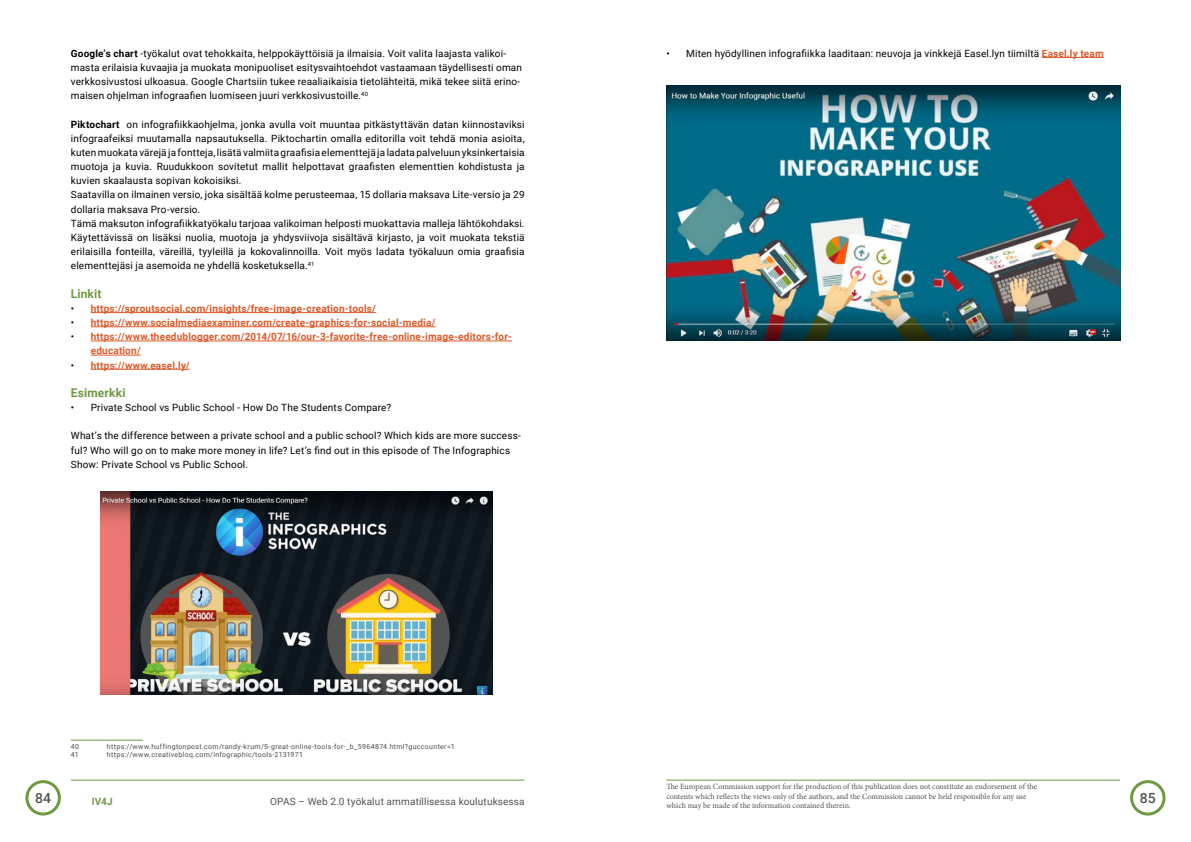
<style>
.page{position:relative;width:1191px;height:842px;background:#fff}
.page>*{position:absolute;margin:0;border:0;box-sizing:border-box;transform-origin:0 0}
.t1{font:500 14px "Roboto";color:#505256}
.Subheading_Inner{font:700 12px "Roboto";letter-spacing:.01em;color:#6e9a43}
.Normal_Paragraph_Jus{font:10px/14.2px "Roboto";letter-spacing:.015em;color:#000;text-align:justify}
.Normal_Pargraph_Left{font:10px/14.2px "Roboto";letter-spacing:.015em;color:#000}
.t2{font:700 10px/14.2px "Roboto";letter-spacing:.02em;color:#dd5928}
.t3{font:10px "Roboto";letter-spacing:.015em;color:#505256}
.t4{font:700 10px "Roboto";color:#6e9a43}
.t5{font:8px/9.6px "Minion Pro";letter-spacing:-.005em;color:#505256}
.Footnotes{font:7px "Roboto";letter-spacing:.045em;color:#4d4d4f}
.s1{font-weight:700}
.s2{font-weight:400;color:#000}
.s3{font-weight:700;color:#dd5928}
</style>
<div class="page">
<div style="left:1130px;top:780px;width:35px;height:35px;border:3px solid #6e9a43;border-radius:50%"></div>
<div style="left:25px;top:780px;width:36px;height:35px;border:3px solid #6e9a43;border-radius:50%"></div>
<hr style="left:71px;top:780px;width:453px;height:1px;background:#6e9a43">
<hr style="left:666px;top:780px;width:454px;height:1px;background:#6e9a43">
<hr style="left:91px;top:312px;width:285px;height:1px;background:#dd5928">
<hr style="left:91px;top:326px;width:344px;height:1px;background:#dd5928">
<hr style="left:91px;top:341px;width:421px;height:1px;background:#dd5928">
<hr style="left:91px;top:355px;width:50px;height:1px;background:#dd5928">
<hr style="left:91px;top:369px;width:99px;height:1px;background:#dd5928">
<hr style="left:71px;top:740px;width:72px;height:1px;background:#6e9a43">
<img style="left:100px;top:492px;width:393px;height:202px">
<hr style="left:1041px;top:57px;width:62px;height:1px;background:#dd5928">
<img style="left:666px;top:85px;width:454px;height:255px">
<p class="Normal_Pargraph_Left" style="left:71px;top:46px;width:452px"><span class="s1">Google’s chart</span> -työkalut ovat tehokkaita, helppokäyttöisiä ja ilmaisia. Voit valita laajasta valikoi&shy;masta erilaisia kuvaajia ja muokata monipuoliset esitysvaihtoehdot vastaamaan täydellisesti oman verkkosivustosi ulkoasua. Google Chartsiin tukee reaaliaikaisia tietolähteitä, mikä tekee siitä erino&shy;maisen ohjelman infograafien luomiseen juuri verkkosivustoille.<sup>40</sup></p>
<p class="Normal_Paragraph_Jus" style="left:71px;top:117px;width:455px"><span class="s1">Piktochart</span> on infografiikkaohjelma, jonka avulla voit muuntaa pitkästyttävän datan kiinnostaviksi infograafeiksi muutamalla napsautuksella. Piktochartin omalla editorilla voit tehdä monia asioita, kuten muokata värejä ja fontteja, lisätä valmiita graafisia elementtejä ja ladata palveluun yksinkertaisia muotoja ja kuvia. Ruudukkoon sovitetut mallit helpottavat graafisten elementtien kohdistusta ja kuvien skaalausta sopivan kokoisiksi.</p>
<p class="Normal_Paragraph_Jus" style="left:71px;top:187px;width:455px">Saatavilla on ilmainen versio, joka sisältää kolme perusteemaa, 15 dollaria maksava Lite-versio ja 29 dollaria maksava Pro-versio.</p>
<p class="Normal_Paragraph_Jus" style="left:71px;top:216px;width:455px">Tämä maksuton infografiikkatyökalu tarjoaa valikoiman helposti muokattavia malleja lähtökohdaksi.<br>Käytettävissä on lisäksi nuolia, muotoja ja yhdysviivoja sisältävä kirjasto, ja voit muokata tekstiä erilaisilla fonteilla, väreillä, tyyleillä ja kokovalinnoilla. Voit myös ladata työkaluun omia graafisia elementtejäsi ja asemoida ne yhdellä kosketuksella.<sup>41</sup></p>
<p class="Subheading_Inner" style="left:71px;top:285px;width:32px">Linkit</p>
<p class="t2" style="left:71px;top:301px;width:306px"><span class="s2">•</span> https://sproutsocial.com/insights/free-image-creation-tools/</p>
<p class="t2" style="left:71px;top:315px;width:366px"><span class="s2">•</span> https://www.socialmediaexaminer.com/create-graphics-for-social-media/</p>
<p class="t2" style="left:91px;top:329px;width:423px;text-indent:-20px"><span class="s2">•</span> https://www.theedublogger.com/2014/07/16/our-3-favorite-free-online-image-editors-for&shy;education/</p>
<p class="t2" style="left:71px;top:357px;width:120px"><span class="s2">•</span> https://www.easel.ly/</p>
<p class="Subheading_Inner" style="left:71px;top:384px;width:56px">Esimerkki</p>
<p class="Normal_Paragraph_Jus" style="left:71px;top:400px;width:322px">• Private School vs Public School - How Do The Students Compare?</p>
<p class="Normal_Pargraph_Left" style="left:71px;top:428px;width:451px">What’s the difference between a private school and a public school? Which kids are more success&shy;ful? Who will go on to make more money in life? Let’s find out in this episode of The Infographics<br>Show: Private School vs Public School.</p>
<p class="Footnotes" style="left:71px;top:741px;width:10px">40</p>
<p class="Footnotes" style="left:107px;top:741px;width:349px">https://www.huffingtonpost.com/randy-krum/5-great-online-tools-for-_b_5964874.html?guccounter=1</p>
<p class="Footnotes" style="left:71px;top:749px;width:9px">41</p>
<p class="Footnotes" style="left:107px;top:749px;width:197px">https://www.creativebloq.com/infographic/tools-2131971</p>
<p class="Normal_Paragraph_Jus" style="left:666px;top:46px;width:439px">• Miten hyödyllinen infografiikka laaditaan: neuvoja ja vinkkejä Easel.lyn tiimiltä <span class="s3">Easel.ly team</span></p>
<p class="t5" style="left:666px;top:782px;width:372px">The European Commission support for the production of this publication does not constitute an endorsement of the contents which reflects the views only of the authors, and the Commission cannot be held responsible for any use</p>
<h1 class="t1" style="left:35px;top:788px;width:18px">84</h1>
<p class="t4" style="left:92px;top:794px;width:23px">IV4J</p>
<h1 class="t1" style="left:1139px;top:788px;width:17px">85</h1>
<p class="t3" style="left:270px;top:794px;width:256px">OPAS – Web 2.0 työkalut ammatillisessa koulutuksessa</p>
<p class="t5" style="left:666px;top:801px;width:186px">which may be made of the information contained therein.</p>
</div>
